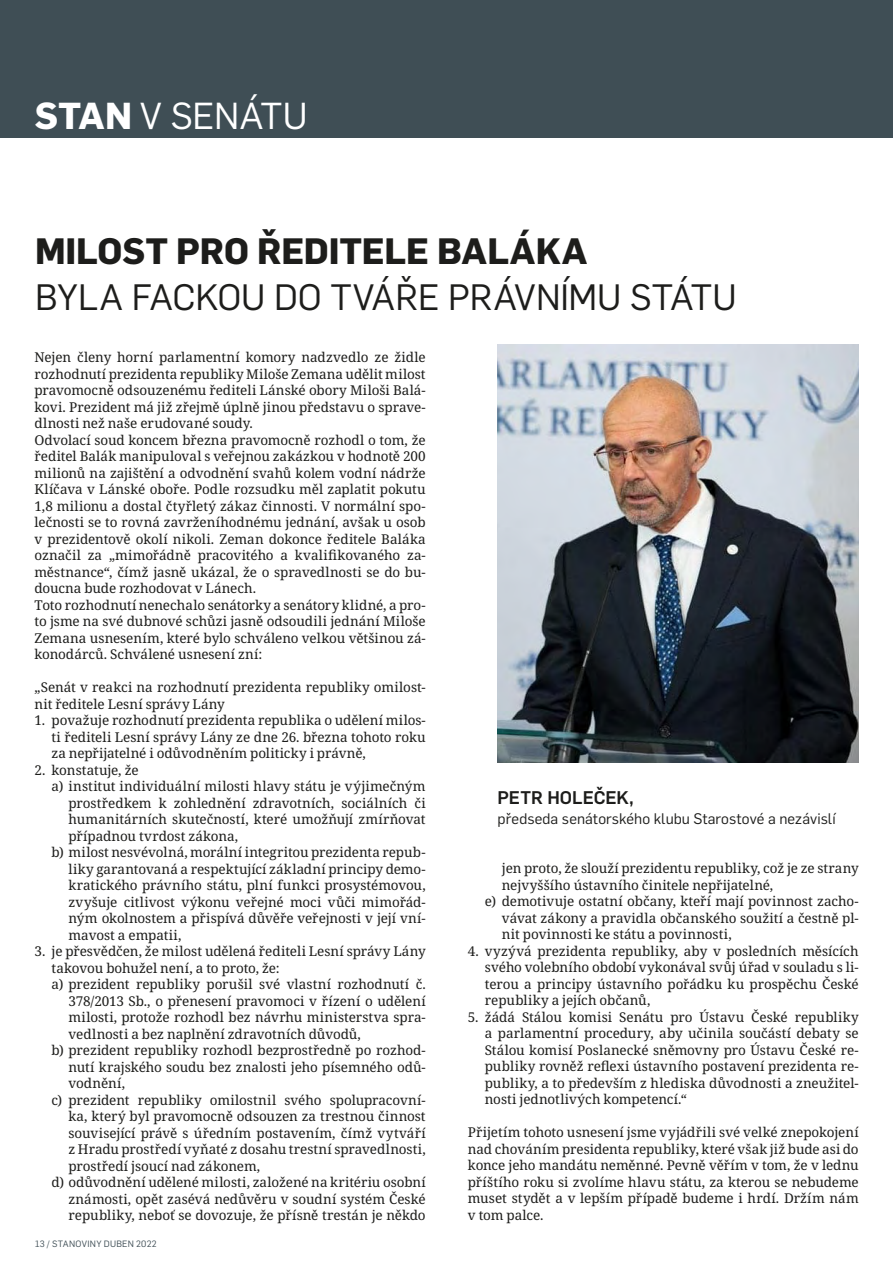
<style>
.page{position:relative;width:893px;height:1263px;background:#fff}
.page>*{position:absolute;margin:0;border:0;box-sizing:border-box;transform-origin:0 0}
.t1{font:36.9px "Flama";letter-spacing:-.005em;color:#fff}
.t2{font:36px "Flama";letter-spacing:-.01em;color:#1d1d1b}
.t3{font:700 36px "Flama";letter-spacing:-.005em;color:#1d1d1b}
.t4{font:500 18px "Flama";color:#1d1d1b}
.t5{font:15px "Flama";letter-spacing:.005em;color:#1d1d1b}
.t6{font:13.5px/16.5px "Noto Serif";letter-spacing:-.005em;color:#1d1d1b;text-align:justify}
.t7{font:9px "Flama";letter-spacing:.03em;color:#3f4e55}
.s1{font-weight:700}
</style>
<div class="page">
<div style="left:0;top:0;width:893px;height:138px;background:#3f4e55"></div>
<img style="left:497px;top:344px;width:362px;height:418px">
<h1 class="t1" style="left:35px;top:90px;width:274px"><span class="s1">STAN</span> V SENÁTU</h1>
<h2 class="t3" style="left:35px;top:225px;width:554px">MILOST PRO ŘEDITELE BALÁKA</h2>
<h2 class="t2" style="left:35px;top:273px;width:703px">BYLA FACKOU DO TVÁŘE PRÁVNÍMU STÁTU</h2>
<p class="t6" style="left:35px;top:349px;width:393px;text-align:left">Nejen členy horní parlamentní komory nadzvedlo ze židle rozhodnutí prezidenta republiky Miloše Zemana udělit milost pravomocně odsouzenému řediteli Lánské obory Miloši Balá&shy;kovi. Prezident má již zřejmě úplně jinou představu o sprave&shy;dlnosti než naše erudované soudy.<br>Odvolací soud koncem března pravomocně rozhodl o tom, že ředitel Balák manipuloval s veřejnou zakázkou v hodnotě 200 milionů na zajištění a odvodnění svahů kolem vodní nádrže Klíčava v Lánské oboře. Podle rozsudku měl zaplatit pokutu 1,8 milionu a dostal čtyřletý zákaz činnosti. V normální spo&shy;lečnosti se to rovná zavrženíhodnému jednání, avšak u osob v prezidentově okolí nikoli. Zeman dokonce ředitele Baláka označil za „mimořádně pracovitého a kvalifikovaného za&shy;městnance“, čímž jasně ukázal, že o spravedlnosti se do bu&shy;doucna bude rozhodovat v Lánech.<br>Toto rozhodnutí nenechalo senátorky a senátory klidné, a pro&shy;to jsme na své dubnové schůzi jasně odsoudili jednání Miloše Zemana usnesením, které bylo schváleno velkou většinou zá&shy;konodárců. Schválené usnesení zní:</p>
<p class="t6" style="left:35px;top:679px;width:393px">„Senát v reakci na rozhodnutí prezidenta republiky omilost&shy;nit ředitele Lesní správy Lány</p>
<p class="t6" style="left:52px;top:712px;width:376px;text-indent:-17px">1. považuje rozhodnutí prezidenta republika o udělení milos&shy;ti řediteli Lesní správy Lány ze dne 26. března tohoto roku za nepřijatelné i odůvodněním politicky i právně,</p>
<p class="t6" style="left:35px;top:762px;width:106px">2. konstatuje, že</p>
<p class="t6" style="left:52px;top:778px;width:376px">a) institut individuální milosti hlavy státu je výjimečným</p>
<p class="t6" style="left:69px;top:795px;width:359px">prostředkem k zohlednění zdravotních, sociálních či</p>
<p class="t6" style="left:69px;top:811px;width:359px">humanitárních skutečností, které umožňují zmírňovat</p>
<p class="t6" style="left:69px;top:828px;width:171px">případnou tvrdost zákona,</p>
<p class="t6" style="left:52px;top:844px;width:376px">b) milost nesvévolná, morální integritou prezidenta repub-</p>
<p class="t6" style="left:69px;top:861px;width:359px">liky garantovaná a respektující základní principy demo-</p>
<p class="t6" style="left:69px;top:877px;width:359px">kratického právního státu, plní funkci prosystémovou,</p>
<p class="t6" style="left:69px;top:894px;width:359px">zvyšuje citlivost výkonu veřejné moci vůči mimořád-</p>
<p class="t6" style="left:69px;top:910px;width:359px">ným okolnostem a přispívá důvěře veřejnosti v její vní-</p>
<p class="t6" style="left:69px;top:927px;width:114px">mavost a empatii,</p>
<p class="t6" style="left:35px;top:943px;width:393px">3. je přesvědčen, že milost udělená řediteli Lesní správy Lány</p>
<p class="t6" style="left:52px;top:960px;width:230px">takovou bohužel není, a to proto, že:</p>
<p class="t6" style="left:52px;top:976px;width:376px">a) prezident republiky porušil své vlastní rozhodnutí č.</p>
<p class="t6" style="left:69px;top:993px;width:359px">378/2013 Sb., o přenesení pravomoci v řízení o udělení</p>
<p class="t6" style="left:69px;top:1009px;width:359px">milosti, protože rozhodl bez návrhu ministerstva spra-</p>
<p class="t6" style="left:69px;top:1026px;width:294px">vedlnosti a bez naplnění zdravotních důvodů,</p>
<p class="t6" style="left:52px;top:1042px;width:376px">b) prezident republiky rozhodl bezprostředně po rozhod-</p>
<p class="t6" style="left:69px;top:1059px;width:359px">nutí krajského soudu bez znalosti jeho písemného odů-</p>
<p class="t6" style="left:69px;top:1075px;width:58px">vodnění,</p>
<p class="t6" style="left:52px;top:1092px;width:376px">c) prezident republiky omilostnil svého spolupracovní-</p>
<p class="t6" style="left:69px;top:1108px;width:359px">ka, který byl pravomocně odsouzen za trestnou činnost</p>
<p class="t6" style="left:69px;top:1125px;width:359px">související právě s úředním postavením, čímž vytváří</p>
<p class="t6" style="left:69px;top:1141px;width:359px">z Hradu prostředí vyňaté z dosahu trestní spravedlnosti,</p>
<p class="t6" style="left:69px;top:1158px;width:193px">prostředí jsoucí nad zákonem,</p>
<p class="t6" style="left:52px;top:1174px;width:376px">d) odůvodnění udělené milosti, založené na kritériu osobní</p>
<p class="t6" style="left:69px;top:1191px;width:359px">známosti, opět zasévá nedůvěru v soudní systém České</p>
<p class="t6" style="left:69px;top:1207px;width:359px">republiky, neboť se dovozuje, že přísně trestán je někdo</p>
<p class="t7" style="left:35px;top:1238px;width:123px">13 / STANOVINY DUBEN 2022</p>
<h3 class="t4" style="left:497px;top:785px;width:138px">PETR HOLEČEK,</h3>
<p class="t5" style="left:497px;top:808px;width:340px">předseda senátorského klubu Starostové a nezávislí</p>
<p class="t6" style="left:502px;top:861px;width:358px">jen proto, že slouží prezidentu republiky, což je ze strany</p>
<p class="t6" style="left:502px;top:877px;width:273px">nejvyššího ústavního činitele nepřijatelné,</p>
<p class="t6" style="left:485px;top:894px;width:375px">e) demotivuje ostatní občany, kteří mají povinnost zacho-</p>
<p class="t6" style="left:502px;top:910px;width:358px">vávat zákony a pravidla občanského soužití a čestně pl-</p>
<p class="t6" style="left:502px;top:927px;width:231px">nit povinnosti ke státu a povinnosti,</p>
<p class="t6" style="left:485px;top:943px;width:375px;text-indent:-17px">4. vyzývá prezidenta republiky, aby v posledních měsících svého volebního období vykonával svůj úřad v souladu s li&shy;terou a principy ústavního pořádku ku prospěchu České republiky a jejích občanů,</p>
<p class="t6" style="left:485px;top:1009px;width:375px;text-indent:-17px">5. žádá Stálou komisi Senátu pro Ústavu České republiky a parlamentní procedury, aby učinila součástí debaty se Stálou komisí Poslanecké sněmovny pro Ústavu České re&shy;publiky rovněž reflexi ústavního postavení prezidenta re&shy;publiky, a to především z hlediska důvodnosti a zneužitel&shy;nosti jednotlivých kompetencí.“</p>
<p class="t6" style="left:468px;top:1125px;width:392px">Přijetím tohoto usnesení jsme vyjádřili své velké znepokojení nad chováním presidenta republiky, které však již bude asi do konce jeho mandátu neměnné. Pevně věřím v tom, že v lednu příštího roku si zvolíme hlavu státu, za kterou se nebudeme muset stydět a v lepším případě budeme i hrdí. Držím nám v tom palce.</p>
</div>
